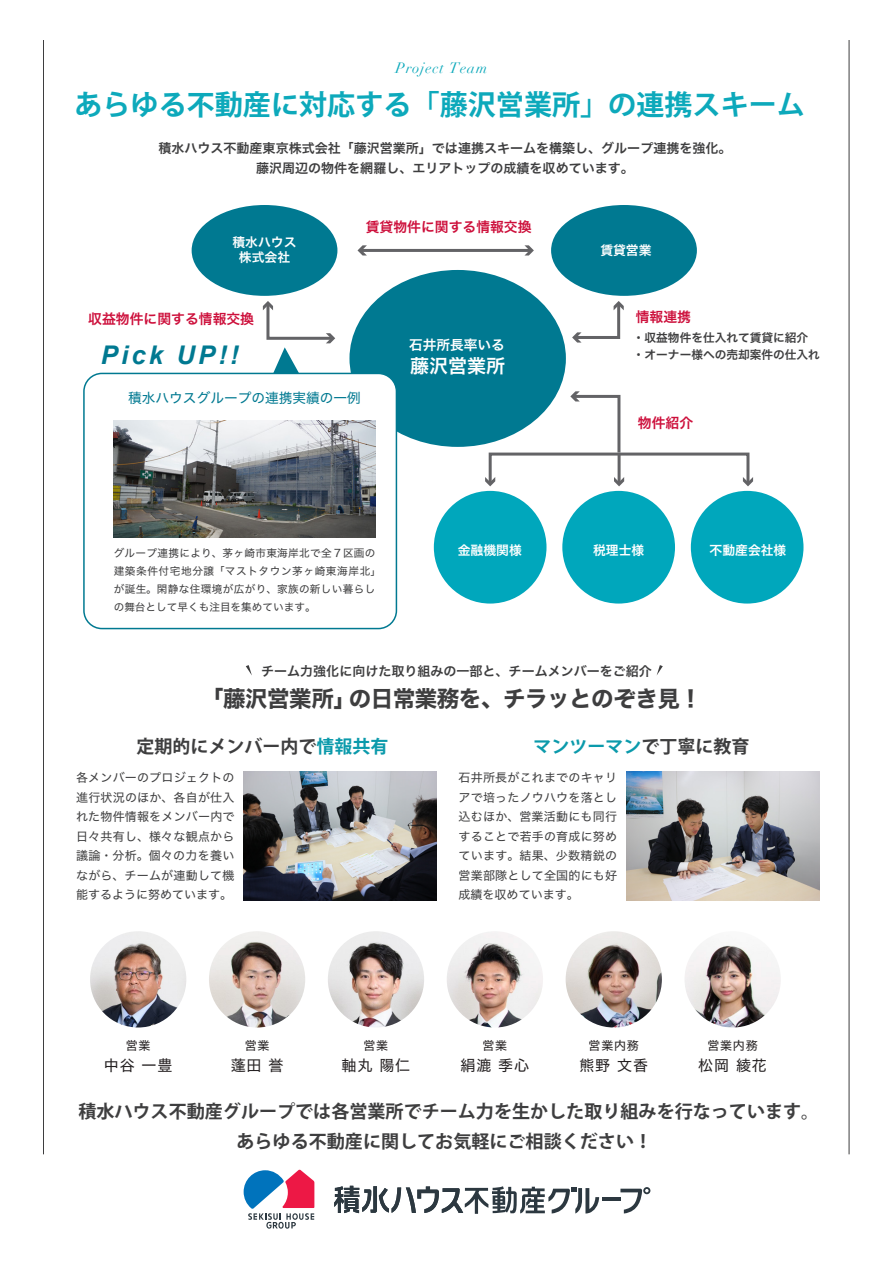
<style>
.page{position:relative;width:893px;height:1263px;background:#fff}
.page>*{position:absolute;margin:0;border:0;box-sizing:border-box;transform-origin:0 0}
.t1{font:700 28.05px "Koz Go Pr 6 N";color:#0da9bb}
.t2{font:italic 700 25.8px "Arial";letter-spacing:.12em;color:#007991}
.t3{font:22.5px "Hiragino Sans W7";letter-spacing:-.02em;color:#3e3e3f}
.t4{font:19.05px "Hiragino Sans W6";color:#fff}
.t5{font:700 18px/30px "Koz Go Pr 6 N";color:#3e3e3f;text-align:center}
.t6{font:700 18px "Koz Go Pr 6 N";color:#0b9aab}
.t7{font:15px "Hiragino Sans W4";letter-spacing:.06em;color:#231f20}
.t8{font:italic 14.7px "Didot";letter-spacing:.06em;color:#0da9bb}
.t9{font:13.8px "Hiragino Sans W6";color:#cd0f3b}
.t10{font:13.65px "Hiragino Sans W4";color:#007991}
.t11{font:13.65px "Hiragino Sans W6";color:#fff}
.t12{font:13.05px/19.5px "Hiragino Sans W6";color:#3e3e3f;text-align:center}
.t13{font:12.75px/15.8px "Hiragino Sans W6";color:#fff;text-align:center}
.t14{font:12px/19.5px "Hiragino Sans W4";letter-spacing:.015em;color:#3e3e3f;text-align:justify}
.t15{font:12px "Hiragino Sans W4";letter-spacing:.06em;color:#231f20}
.t16{font:11.7px/16.5px "Hiragino Sans W6";color:#3e3e3f}
.t17{font:10.65px/18px "Hiragino Sans W4";letter-spacing:.035em;color:#3e3e3f}
.s1{color:#0b9aab}
.s2{color:#3e3e3f}
</style>
<div class="page">
<hr style="left:602px;top:1197px;width:18px;height:4px;background:#2c3840">
<svg style="left:620px;top:1187px;width:30px;height:26px"></svg>
<svg style="left:334px;top:1186px;width:265px;height:28px"></svg>
<svg style="left:244px;top:1170px;width:70px;height:59px"></svg>
<hr style="left:43px;top:40px;width:1px;height:1114px;background:#3e3e3f">
<hr style="left:849px;top:40px;width:1px;height:1114px;background:#3e3e3f">
<div style="left:192px;top:205px;width:145px;height:91px;background:#007991;border-radius:50%"></div>
<div style="left:551px;top:205px;width:146px;height:91px;background:#007991;border-radius:50%"></div>
<div style="left:349px;top:270px;width:217px;height:177px;background:#007991;border-radius:50%"></div>
<hr style="left:361px;top:249px;width:169px;height:3px;background:#636366">
<svg style="left:357px;top:245px;width:10px;height:10px"></svg>
<svg style="left:524px;top:245px;width:10px;height:10px"></svg>
<svg style="left:570px;top:391px;width:52px;height:62px"></svg>
<svg style="left:572px;top:301px;width:52px;height:42px"></svg>
<div style="left:691px;top:491px;width:112px;height:112px;background:#00a7bc;border-radius:50%"></div>
<div style="left:562px;top:491px;width:113px;height:112px;background:#00a7bc;border-radius:50%"></div>
<div style="left:434px;top:491px;width:112px;height:112px;background:#00a7bc;border-radius:50%"></div>
<div style="left:489px;top:453px;width:260px;height:31px;border:3px solid #636366"></div>
<svg style="left:485px;top:477px;width:10px;height:9px"></svg>
<svg style="left:743px;top:477px;width:10px;height:9px"></svg>
<hr style="left:618px;top:454px;width:3px;height:29px;background:#636366">
<svg style="left:614px;top:477px;width:10px;height:9px"></svg>
<div style="left:84px;top:373px;width:312px;height:255px;background:#fff;border-radius:18px"></div>
<div style="left:83px;top:373px;width:314px;height:256px;border:2px solid #007991;border-radius:18px"></div>
<svg style="left:263px;top:301px;width:72px;height:72px"></svg>
<img style="left:114px;top:420px;width:262px;height:117px">
<img style="left:244px;top:771px;width:193px;height:129px">
<img style="left:626px;top:771px;width:193px;height:129px">
<img style="left:90px;top:931px;width:96px;height:96px;border-radius:48px">
<img style="left:209px;top:931px;width:96px;height:96px;border-radius:48px">
<img style="left:328px;top:931px;width:96px;height:96px;border-radius:48px">
<img style="left:447px;top:931px;width:96px;height:96px;border-radius:48px">
<img style="left:566px;top:931px;width:96px;height:96px;border-radius:48px">
<img style="left:684px;top:931px;width:97px;height:96px;border-radius:48px">
<svg style="left:246px;top:665px;width:6px;height:10px"></svg>
<svg style="left:657px;top:665px;width:6px;height:10px"></svg>
<p class="t8" style="left:396px;top:58px;width:93px">Project Team</p>
<h1 class="t1" style="left:74px;top:88px;width:732px">あらゆる不動産に対応する「藤沢営業所」の連携スキーム</h1>
<p class="t12" style="left:158px;top:138px;width:575px">積水ハウス不動産東京株式会社「藤沢営業所」では連携スキームを構築し、グループ連携を強化。藤沢周辺の物件を網羅し、エリアトップの成績を収めています。</p>
<p class="t9" style="left:366px;top:214px;width:167px">賃貸物件に関する情報交換</p>
<p class="t13" style="left:232px;top:234px;width:66px">積水ハウス株式会社</p>
<p class="t13" style="left:600px;top:242px;width:53px">賃貸営業</p>
<p class="t9" style="left:88px;top:306px;width:167px">収益物件に関する情報交換</p>
<p class="t9" style="left:636px;top:304px;width:57px">情報連携</p>
<h2 class="t2" style="left:101px;top:338px;width:139px">Pick UP!!</h2>
<p class="t10" style="left:128px;top:386px;width:234px">積水ハウスグループの連携実績の一例</p>
<p class="t11" style="left:409px;top:332px;width:97px">石井所長率いる</p>
<h3 class="t4" style="left:410px;top:348px;width:97px">藤沢営業所</h3>
<p class="t16" style="left:633px;top:329px;width:189px">・収益物件を仕入れて賃貸に紹介・オーナー様への売却案件の仕入れ</p>
<p class="t9" style="left:638px;top:410px;width:57px">物件紹介</p>
<p class="t17" style="left:114px;top:543px;width:269px">グループ連携により、茅ヶ崎市東海岸北で全７区画の建築条件付宅地分譲「マストタウン茅ヶ崎東海岸北」が誕生。閑静な住環境が広がり、家族の新しい暮らしの舞台として早くも注目を集めています。</p>
<p class="t13" style="left:458px;top:541px;width:66px">金融機関様</p>
<p class="t13" style="left:593px;top:541px;width:53px">税理士様</p>
<p class="t13" style="left:709px;top:541px;width:78px">不動産会社様</p>
<p class="t12" style="left:261px;top:660px;width:392px">チーム力強化に向けた取り組みの一部と、チームメンバーをご紹介</p>
<h3 class="t3" style="left:201px;top:681px;width:502px">「藤沢営業所」の日常業務を、チラッとのぞき見！</h3>
<h3 class="t5" style="left:137px;top:731px;width:253px">定期的にメンバー内で<span class="s1">情報共有</span></h3>
<p class="t14" style="left:76px;top:767px;width:160px">各メンバーのプロジェクトの進行状況のほか、各自が仕入れた物件情報をメンバー内で日々共有し、様々な観点から議論・分析。個々の力を養いながら、チームが連動して機能するように努めています。</p>
<h3 class="t6" style="left:533px;top:736px;width:217px">マンツーマン<span class="s2">で丁寧に教育</span></h3>
<p class="t14" style="left:459px;top:767px;width:160px">石井所長がこれまでのキャリアで培ったノウハウを落とし込むほか、営業活動にも同行することで若手の育成に努めています。結果、少数精鋭の営業部隊として全国的にも好成績を収めています。</p>
<p class="t15" style="left:126px;top:1035px;width:26px">営業</p>
<p class="t7" style="left:104px;top:1052px;width:70px">中谷 一豊</p>
<p class="t15" style="left:245px;top:1035px;width:26px">営業</p>
<p class="t7" style="left:231px;top:1052px;width:54px">蓬田 誉</p>
<p class="t15" style="left:364px;top:1035px;width:26px">営業</p>
<p class="t7" style="left:342px;top:1052px;width:70px">軸丸 陽仁</p>
<p class="t15" style="left:482px;top:1035px;width:26px">営業</p>
<p class="t7" style="left:460px;top:1052px;width:70px">絹漉 季心</p>
<p class="t15" style="left:589px;top:1035px;width:52px">営業内務</p>
<p class="t7" style="left:579px;top:1052px;width:70px">熊野 文香</p>
<p class="t15" style="left:707px;top:1035px;width:52px">営業内務</p>
<p class="t7" style="left:698px;top:1052px;width:70px">松岡 綾花</p>
<h3 class="t5" style="left:78px;top:1097px;width:742px">積水ハウス不動産グループでは各営業所でチーム力を生かした取り組みを行なっています。あらゆる不動産に関してお気軽にご相談ください！</h3>
</div>
